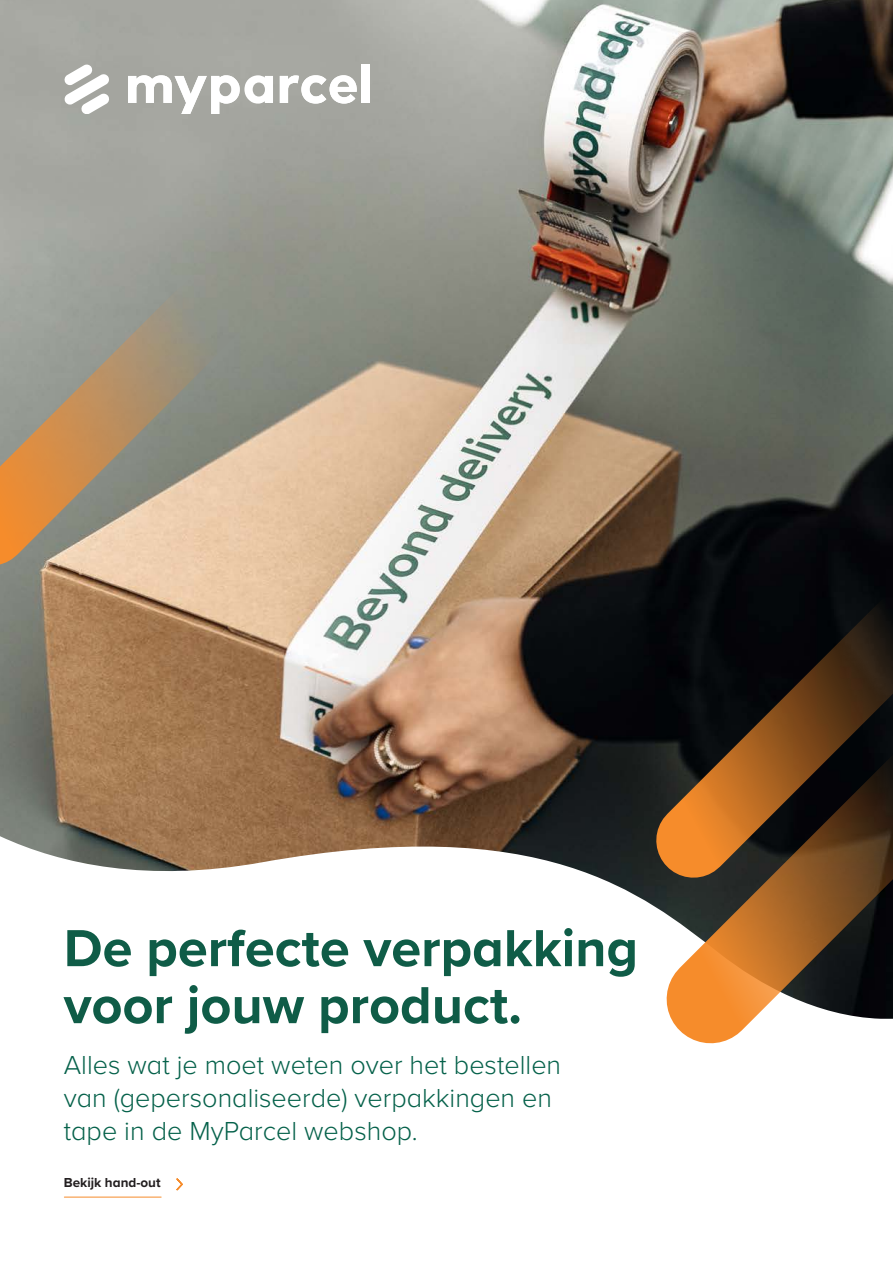
<style>
.page{position:relative;width:893px;height:1263px;background:#fff}
.page>*{position:absolute;margin:0;border:0;box-sizing:border-box;transform-origin:0 0}
.t1{font:700 54px "Proxima Nova";color:#0f5c47}
.t2{font:300 27px/33px "Proxima Nova";color:#05614a}
.t3{font:700 13.5px "Proxima Nova";color:#231f20}
</style>
<div class="page">
<img style="left:0;top:0;width:893px;height:913px">
<svg style="left:0;top:181px;width:338px;height:386px;background:#aca08b"></svg>
<svg style="left:64px;top:64px;width:46px;height:50px"></svg>
<div style="left:361px;top:65px;width:8px;height:38px;background:#fff"></div>
<svg style="left:280px;top:75px;width:77px;height:29px"></svg>
<svg style="left:128px;top:75px;width:145px;height:39px"></svg>
<svg style="left:177px;top:1178px;width:6px;height:13px"></svg>
<hr style="left:64px;top:1196px;width:97px;height:1px;background:#f68c2b">
<svg style="left:665px;top:879px;width:228px;height:165px"></svg>
<svg style="left:655px;top:493px;width:238px;height:386px;background:#342314"></svg>
<p class="t1" style="left:64px;top:908px;width:576px">De perfecte verpakking</p>
<p class="t1" style="left:64px;top:965px;width:460px">voor jouw product.</p>
<p class="t2" style="left:64px;top:1047px;width:499px">Alles wat je moet weten over het bestellen van (gepersonaliseerde) verpakkingen en tape in de MyParcel webshop.</p>
<p class="t3" style="left:64px;top:1172px;width:98px">Bekijk hand-out</p>
</div>
